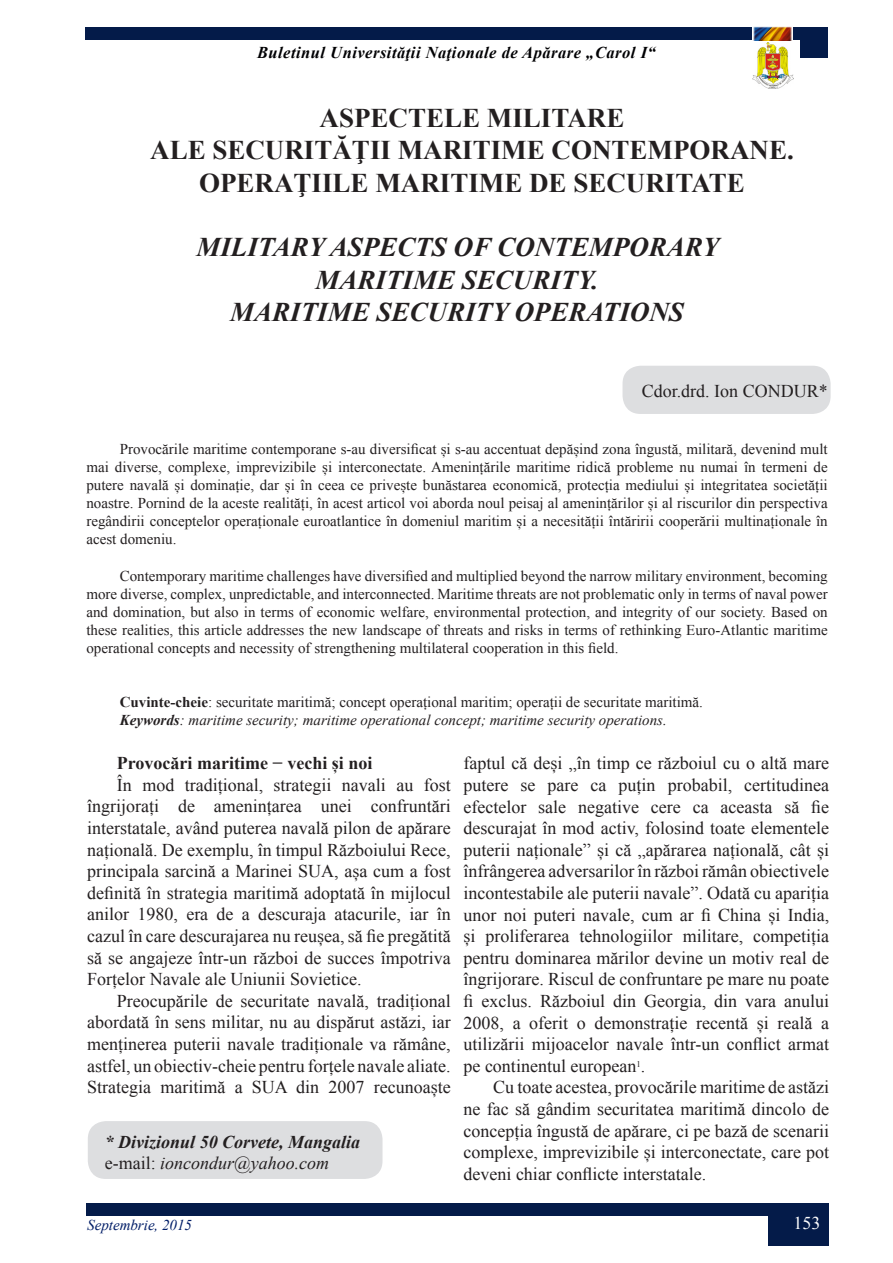
<style>
.page{position:relative;width:893px;height:1263px;background:#fff}
.page>*{position:absolute;margin:0;border:0;box-sizing:border-box;transform-origin:0 0}
.t1{font:700 27px "Times New Roman";color:#231f20}
.t2{font:italic 700 27px "Times New Roman";color:#231f20}
.t3{font:18px/21.6px "Times New Roman";color:#231f20;text-align:justify}
.t4{font:italic 700 18px "Times New Roman";color:#231f20}
.t5{font:700 18px "Times New Roman";color:#231f20}
.t6{font:italic 18px "Times New Roman";color:#231f20}
.t7{font:18px "Times New Roman";color:#fff}
.t8{font:italic 700 16.5px "Times New Roman";letter-spacing:.03em;color:#000103}
.t9{font:15px/18px "Times New Roman";color:#231f20;text-align:justify}
.t10{font:italic 15px "Times New Roman";color:#231f20}
.t11{font:italic 15px "Times New Roman";color:#001d67}
.s1{font-weight:700}
.s2{font-style:normal}
</style>
<div class="page">
<img style="left:753px;top:43px;width:40px;height:45px">
<div style="left:85px;top:27px;width:743px;height:13px;background:#041b49"></div>
<img style="left:752px;top:27px;width:40px;height:13px">
<div style="left:800px;top:36px;width:28px;height:22px;background:#041b49"></div>
<div style="left:87px;top:1203px;width:742px;height:13px;background:#041b49"></div>
<div style="left:768px;top:1216px;width:61px;height:29px;background:#041b49"></div>
<div style="left:622px;top:366px;width:209px;height:48px;background:#dddee0;border-radius:18px"></div>
<div style="left:88px;top:1121px;width:294px;height:58px;background:#dddee0;border-radius:18px"></div>
<p class="t8" style="left:257px;top:41px;width:400px">Buletinul Universităţii Naţionale de Apărare „Carol I“</p>
<p class="t1" style="left:320px;top:99px;width:306px">ASPECTELE MILITARE</p>
<p class="t1" style="left:150px;top:132px;width:645px">ALE SECURITĂŢII MARITIME CONTEMPORANE.</p>
<p class="t1" style="left:199px;top:164px;width:547px">OPERAŢIILE MARITIME DE SECURITATE</p>
<p class="t2" style="left:196px;top:229px;width:524px">MILITARY ASPECTS OF CONTEMPORARY</p>
<p class="t2" style="left:316px;top:261px;width:285px">MARITIME SECURITY.</p>
<p class="t2" style="left:230px;top:293px;width:455px">MARITIME SECURITY OPERATIONS</p>
<p class="t3" style="left:642px;top:380px;width:187px">Cdor.drd. Ion CONDUR*</p>
<p class="t9" style="left:86px;top:440px;width:743px;text-indent:33px">Provocările maritime contemporane s-au diversificat și s-au accentuat depășind zona îngustă, militară, devenind mult mai diverse, complexe, imprevizibile și interconectate. Amenințările maritime ridică probleme nu numai în termeni de putere navală și dominație, dar și în ceea ce privește bunăstarea economică, protecția mediului și integritatea societății noastre. Pornind de la aceste realități, în acest articol voi aborda noul peisaj al amenințărilor și al riscurilor din perspectiva regândirii conceptelor operaționale euroatlantice în domeniul maritim și a necesității întăririi cooperării multinaționale în acest domeniu.</p>
<p class="t9" style="left:86px;top:566px;width:743px;text-indent:33px">Contemporary maritime challenges have diversified and multiplied beyond the narrow military environment, becoming more diverse, complex, unpredictable, and interconnected. Maritime threats are not problematic only in terms of naval power and domination, but also in terms of economic welfare, environmental protection, and integrity of our society. Based on these realities, this article addresses the new landscape of threats and risks in terms of rethinking Euro-Atlantic maritime operational concepts and necessity of strengthening multilateral cooperation in this field.</p>
<p class="t9" style="left:120px;top:692px;width:585px"><span class="s1">Cuvinte-cheie</span>: securitate maritimă; concept operațional maritim; operații de securitate maritimă.</p>
<p class="t10" style="left:120px;top:709px;width:549px"><span class="s1">Keywords</span>: maritime security; maritime operational concept; maritime security operations.</p>
<p class="t5" style="left:117px;top:751px;width:257px">Provocări maritime − vechi și noi</p>
<p class="t3" style="left:87px;top:774px;width:365px;text-indent:30px">În mod tradițional, strategii navali au fost îngrijorați de amenințarea unei confruntări interstatale, având puterea navală pilon de apărare națională. De exemplu, în timpul Războiului Rece, principala sarcină a Marinei SUA, așa cum a fost definită în strategia maritimă adoptată în mijlocul anilor 1980, era de a descuraja atacurile, iar în cazul în care descurajarea nu reușea, să fie pregătită să se angajeze într-un război de succes împotriva Forțelor Navale ale Uniunii Sovietice.</p>
<p class="t3" style="left:87px;top:990px;width:365px;text-indent:30px">Preocupările de securitate navală, tradițional abordată în sens militar, nu au dispărut astăzi, iar menținerea puterii navale tradiționale va rămâne, astfel, un obiectiv-cheie pentru forțele navale aliate.<br>Strategia maritimă a SUA din 2007 recunoaște</p>
<p class="t4" style="left:105px;top:1129px;width:257px">* Divizionul 50 Corvete, Mangalia</p>
<p class="t6" style="left:105px;top:1151px;width:226px"><span class="s2">e-mail:</span> ioncondur@yahoo.com</p>
<p class="t3" style="left:463px;top:752px;width:367px">faptul că deși „în timp ce războiul cu o altă mare putere se pare ca puțin probabil, certitudinea efectelor sale negative cere ca aceasta să fie descurajat în mod activ, folosind toate elementele puterii naționale” și că „apărarea națională, cât și înfrângerea adversarilor în război rămân obiectivele incontestabile ale puterii navale”. Odată cu apariția unor noi puteri navale, cum ar fi China și India, și proliferarea tehnologiilor militare, competiția pentru dominarea mărilor devine un motiv real de îngrijorare. Riscul de confruntare pe mare nu poate fi exclus. Războiul din Georgia, din vara anului 2008, a oferit o demonstrație recentă și reală a utilizării mijoacelor navale într-un conflict armat pe continentul european<sup>1</sup>.</p>
<p class="t3" style="left:463px;top:1076px;width:367px;text-indent:30px">Cu toate acestea, provocările maritime de astăzi ne fac să gândim securitatea maritimă dincolo de concepția îngustă de apărare, ci pe bază de scenarii complexe, imprevizibile și interconectate, care pot deveni chiar conflicte interstatale.</p>
<p class="t11" style="left:87px;top:1215px;width:106px">Septembrie, 2015</p>
<p class="t7" style="left:793px;top:1210px;width:28px">153</p>
</div>
